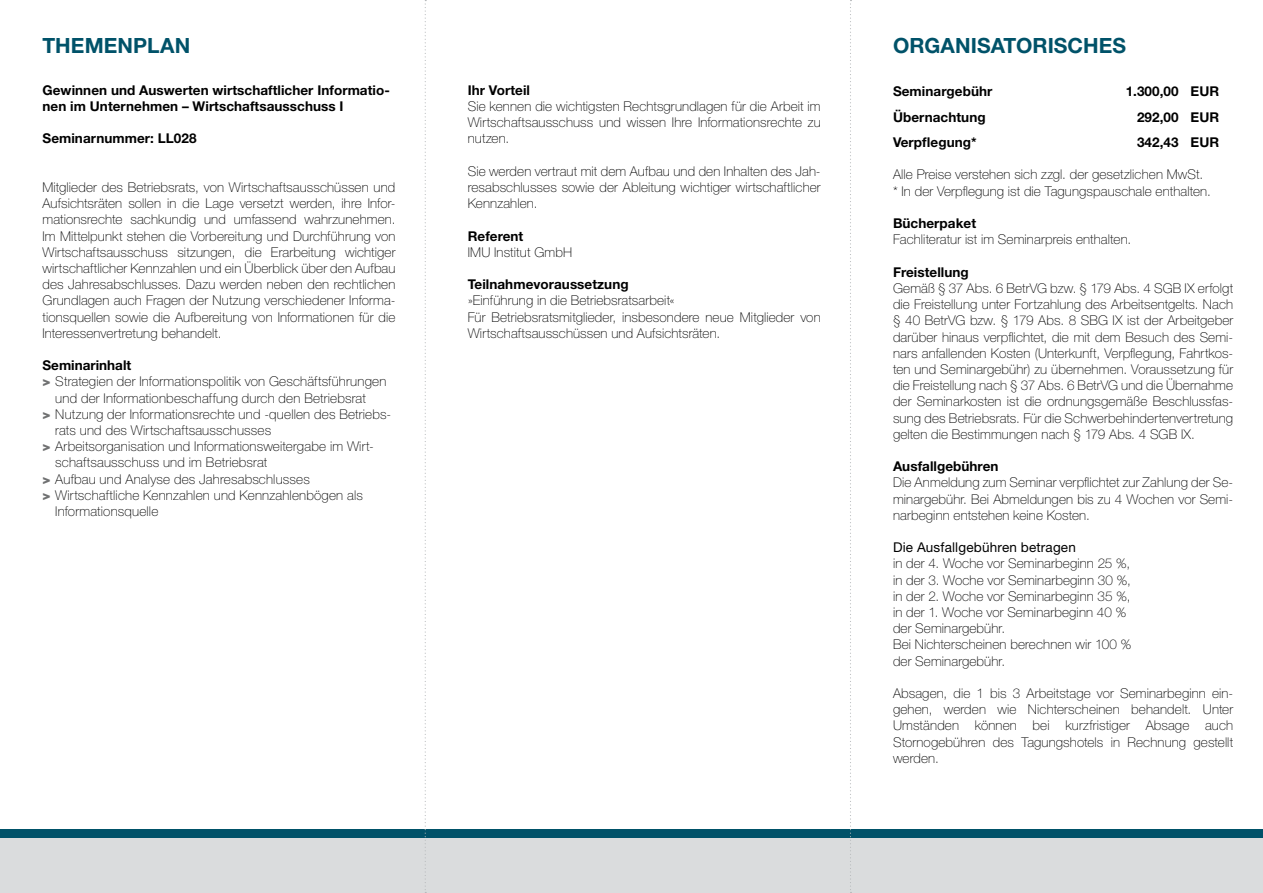
<style>
.page{position:relative;width:1263px;height:893px;background:#fff}
.page>*{position:absolute;margin:0;border:0;box-sizing:border-box;transform-origin:0 0}
.t1{font:700 21px "Helvetica Neue LT Std";letter-spacing:.005em;color:#005269}
.Fließtext_schwarz{font:100 13.5px/16.2px "Helvetica Neue LT Std";letter-spacing:.01em;color:#000;text-align:justify}
.Hervorhebung_Bold_9{font:700 13.5px/16.2px "Helvetica Neue LT Std";letter-spacing:.005em;color:#000}
.Fließtext_schwarz-2{font:13.5px "Helvetica Neue LT Std";letter-spacing:.015em;color:#000}
.s1{font-weight:900;color:#707172}
</style>
<div class="page">
<div style="left:0;top:831px;width:1263px;height:62px;background:#dadcdd"></div>
<div style="left:0;top:829px;width:1263px;height:9px;background:#005269"></div>
<svg style="left:425px;top:0;width:1px;height:893px"></svg>
<svg style="left:850px;top:0;width:1px;height:893px"></svg>
<h1 class="t1" style="left:43px;top:33px;width:149px">THEMENPLAN</h1>
<h1 class="t1" style="left:893px;top:33px;width:235px">ORGANISATORISCHES</h1>
<p class="Hervorhebung_Bold_9" style="left:43px;top:81px;width:349px">Gewinnen und Auswerten wirtschaftlicher Informatio&shy;nen im Unternehmen – Wirtschaftsausschuss I</p>
<p class="Hervorhebung_Bold_9" style="left:43px;top:130px;width:156px">Seminarnummer: LL028</p>
<p class="Fließtext_schwarz" style="left:43px;top:179px;width:354px">Mitglieder des Betriebsrats, von Wirtschaftsausschüssen und Aufsichtsräten sollen in die Lage versetzt werden, ihre Infor&shy;mationsrechte sachkundig und umfassend wahrzunehmen.<br>Im Mittelpunkt stehen die Vorbereitung und Durchführung von Wirtschaftsausschuss sitzungen, die Erarbeitung wichtiger wirtschaftlicher Kennzahlen und ein Überblick über den Aufbau des Jahresabschlusses. Dazu werden neben den rechtlichen Grundlagen auch Fragen der Nutzung verschiedener Informa&shy;tionsquellen sowie die Aufbereitung von Informationen für die Interessenvertretung behandelt.</p>
<p class="Hervorhebung_Bold_9" style="left:43px;top:357px;width:90px">Seminarinhalt</p>
<p class="Fließtext_schwarz" style="left:43px;top:373px;width:345px;text-align:center"><span class="s1">&gt;</span> Strategien der Informationspolitik von Geschäftsführungen und der Informationbeschaffung durch den Betriebsrat</p>
<p class="Fließtext_schwarz" style="left:55px;top:406px;width:337px;text-indent:-13px"><span class="s1">&gt;</span> Nutzung der Informationsrechte und -quellen des Betriebs&shy;rats und des Wirtschaftsausschusses</p>
<p class="Fließtext_schwarz" style="left:55px;top:438px;width:320px;text-indent:-13px"><span class="s1">&gt;</span> Arbeitsorganisation und Informationsweitergabe im Wirt&shy;schaftsausschuss und im Betriebsrat</p>
<p class="Fließtext_schwarz" style="left:43px;top:471px;width:269px"><span class="s1">&gt;</span> Aufbau und Analyse des Jahresabschlusses</p>
<p class="Fließtext_schwarz" style="left:55px;top:487px;width:309px;text-indent:-13px"><span class="s1">&gt;</span> Wirtschaftliche Kennzahlen und Kennzahlenbögen als<br>Informationsquelle</p>
<p class="Hervorhebung_Bold_9" style="left:468px;top:81px;width:64px">Ihr Vorteil</p>
<p class="Fließtext_schwarz" style="left:468px;top:98px;width:354px">Sie kennen die wichtigsten Rechtsgrundlagen für die Arbeit im Wirtschaftsausschuss und wissen Ihre Informationsrechte zu nutzen.</p>
<p class="Fließtext_schwarz" style="left:468px;top:163px;width:354px">Sie werden vertraut mit dem Aufbau und den Inhalten des Jah&shy;resabschlusses sowie der Ableitung wichtiger wirtschaftlicher Kennzahlen.</p>
<p class="Hervorhebung_Bold_9" style="left:468px;top:227px;width:57px">Referent</p>
<p class="Fließtext_schwarz" style="left:468px;top:244px;width:106px">IMU Institut GmbH</p>
<p class="Hervorhebung_Bold_9" style="left:468px;top:276px;width:162px">Teilnahmevoraussetzung</p>
<p class="Fließtext_schwarz" style="left:468px;top:292px;width:208px">»Einführung in die Betriebsratsarbeit«</p>
<p class="Fließtext_schwarz" style="left:468px;top:309px;width:354px">Für Betriebsratsmitglieder, insbesondere neue Mitglieder von<br>Wirtschaftsausschüssen und Aufsichtsräten.</p>
<p class="Hervorhebung_Bold_9" style="left:893px;top:83px;width:101px">Seminargebühr</p>
<p class="Hervorhebung_Bold_9" style="left:1126px;top:83px;width:54px">1.300,00</p>
<p class="Hervorhebung_Bold_9" style="left:1190px;top:83px;width:30px">EUR</p>
<p class="Hervorhebung_Bold_9" style="left:893px;top:108px;width:94px">Übernachtung</p>
<p class="Hervorhebung_Bold_9" style="left:1137px;top:108px;width:43px">292,00</p>
<p class="Hervorhebung_Bold_9" style="left:1190px;top:108px;width:30px">EUR</p>
<p class="Hervorhebung_Bold_9" style="left:893px;top:134px;width:85px">Verpflegung*</p>
<p class="Hervorhebung_Bold_9" style="left:1137px;top:134px;width:43px">342,43</p>
<p class="Hervorhebung_Bold_9" style="left:1190px;top:134px;width:30px">EUR</p>
<p class="Fließtext_schwarz" style="left:893px;top:167px;width:312px">Alle Preise verstehen sich zzgl. der gesetzlichen MwSt.</p>
<p class="Fließtext_schwarz" style="left:893px;top:183px;width:319px">* In der Verpflegung ist die Tagungspauschale enthalten.</p>
<p class="Hervorhebung_Bold_9" style="left:893px;top:215px;width:85px">Bücherpaket</p>
<p class="Fließtext_schwarz" style="left:893px;top:231px;width:240px">Fachliteratur ist im Seminarpreis enthalten.</p>
<p class="Hervorhebung_Bold_9" style="left:893px;top:263px;width:77px">Freistellung</p>
<p class="Fließtext_schwarz" style="left:893px;top:280px;width:342px">Gemäß § 37 Abs. 6 BetrVG bzw. § 179 Abs. 4 SGB IX erfolgt die Freistellung unter Fortzahlung des Arbeitsentgelts. Nach § 40 BetrVG bzw. § 179 Abs. 8 SBG IX ist der Arbeitgeber darüber hinaus verpflichtet, die mit dem Besuch des Semi&shy;nars anfallenden Kosten (Unterkunft, Verpflegung, Fahrtkos&shy;ten und Seminargebühr) zu übernehmen. Voraussetzung für die Freistellung nach § 37 Abs. 6 BetrVG und die Übernahme der Seminarkosten ist die ordnungsgemäße Beschlussfas&shy;sung des Betriebsrats. Für die Schwerbehindertenvertretung gelten die Bestimmungen nach § 179 Abs. 4 SGB IX.</p>
<p class="Hervorhebung_Bold_9" style="left:893px;top:458px;width:107px">Ausfallgebühren</p>
<p class="Fließtext_schwarz" style="left:893px;top:474px;width:342px">Die Anmeldung zum Seminar verpflichtet zur Zahlung der Se&shy;minargebühr. Bei Abmeldungen bis zu 4 Wochen vor Semi&shy;narbeginn entstehen keine Kosten.</p>
<p class="Fließtext_schwarz-2" style="left:893px;top:539px;width:184px">Die Ausfallgebühren betragen</p>
<p class="Fließtext_schwarz" style="left:893px;top:555px;width:239px">in der 4. Woche vor Seminarbeginn 25 %,</p>
<p class="Fließtext_schwarz" style="left:893px;top:572px;width:239px">in der 3. Woche vor Seminarbeginn 30 %,</p>
<p class="Fließtext_schwarz" style="left:893px;top:588px;width:239px">in der 2. Woche vor Seminarbeginn 35 %,</p>
<p class="Fließtext_schwarz" style="left:893px;top:604px;width:235px">in der 1. Woche vor Seminarbeginn 40 %</p>
<p class="Fließtext_schwarz" style="left:893px;top:620px;width:114px">der Seminargebühr.</p>
<p class="Fließtext_schwarz" style="left:893px;top:636px;width:240px">Bei Nichterscheinen berechnen wir 100 %</p>
<p class="Fließtext_schwarz" style="left:893px;top:653px;width:114px">der Seminargebühr.</p>
<p class="Fließtext_schwarz" style="left:893px;top:685px;width:342px">Absagen, die 1 bis 3 Arbeitstage vor Seminarbeginn ein&shy;gehen, werden wie Nichterscheinen behandelt. Unter Umständen können bei kurzfristiger Absage auch Stornogebühren des Tagungshotels in Rechnung gestellt werden.</p>
</div>
